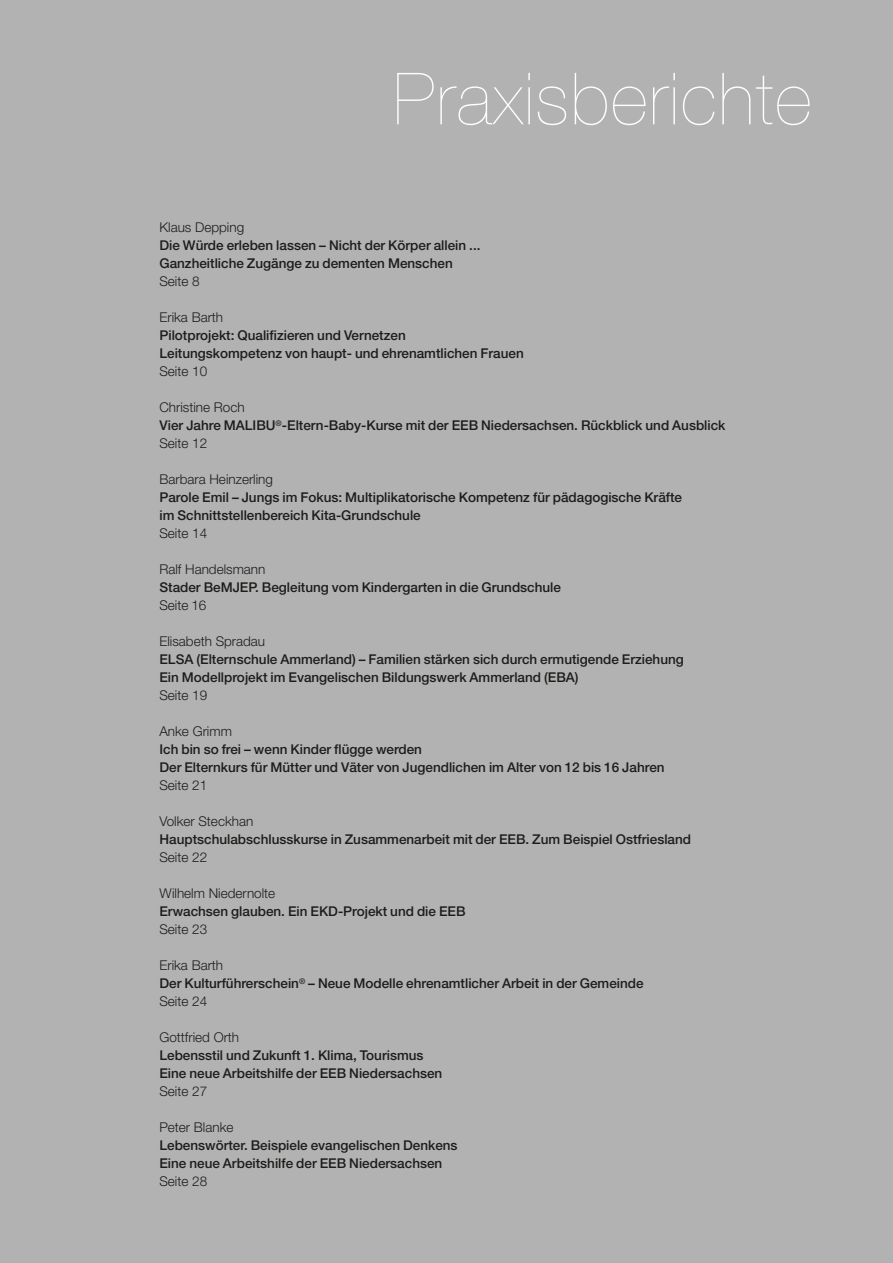
<style>
.page{position:relative;width:893px;height:1263px;background:#b2b2b2}
.page>*{position:absolute;margin:0;border:0;box-sizing:border-box;transform-origin:0 0}
.t1{font:200 72px "Helvetica Neue";letter-spacing:.025em;color:#fff}
.t2{font:500 13.5px/18px "Helvetica Neue";color:#1d1d1b}
.t3{font:300 13.5px "Helvetica Neue";color:#1d1d1b}
.s1{font-weight:300}
</style>
<div class="page">
<h1 class="t1" style="left:393px;top:57px;width:420px">Praxisberichte</h1>
<p class="t3" style="left:159px;top:219px;width:86px">Klaus Depping</p>
<p class="t2" style="left:159px;top:236px;width:323px">Die Würde erleben lassen – Nicht der Körper allein ...<br>Ganzheitliche Zugänge zu dementen Menschen</p>
<p class="t3" style="left:159px;top:273px;width:42px">Seite 8</p>
<p class="t3" style="left:159px;top:309px;width:65px">Erika Barth</p>
<p class="t2" style="left:159px;top:326px;width:366px">Pilotprojekt: Qualifizieren und Vernetzen<br>Leitungskompetenz von haupt- und ehrenamtlichen Frauen</p>
<p class="t3" style="left:159px;top:363px;width:49px">Seite 10</p>
<p class="t2" style="left:159px;top:398px;width:568px"><span class="s1">Christine Roch<br></span>Vier Jahre MALIBU<sup>®</sup>-Eltern-Baby-Kurse mit der EEB Niedersachsen. Rückblick und Ausblick<br><span class="s1">Seite 12</span></p>
<p class="t3" style="left:159px;top:471px;width:115px">Barbara Heinzerling</p>
<p class="t2" style="left:159px;top:488px;width:524px">Parole Emil – Jungs im Fokus: Multiplikatorische Kompetenz für pädagogische Kräfte im Schnittstellenbereich Kita-Grundschule</p>
<p class="t3" style="left:159px;top:525px;width:49px">Seite 14</p>
<p class="t3" style="left:159px;top:561px;width:108px">Ralf Handelsmann</p>
<p class="t2" style="left:159px;top:578px;width:403px">Stader BeMJEP. Begleitung vom Kindergarten in die Grundschule</p>
<p class="t3" style="left:159px;top:597px;width:49px">Seite 16</p>
<p class="t3" style="left:159px;top:633px;width:107px">Elisabeth Spradau</p>
<p class="t2" style="left:159px;top:650px;width:526px">ELSA (Elternschule Ammerland) – Familien stärken sich durch ermutigende Erziehung<br>Ein Modellprojekt im Evangelischen Bildungswerk Ammerland (EBA)</p>
<p class="t3" style="left:159px;top:687px;width:49px">Seite 19</p>
<p class="t3" style="left:159px;top:723px;width:74px">Anke Grimm</p>
<p class="t2" style="left:159px;top:740px;width:507px">Ich bin so frei – wenn Kinder flügge werden<br>Der Elternkurs für Mütter und Väter von Jugendlichen im Alter von 12 bis 16 Jahren</p>
<p class="t3" style="left:159px;top:777px;width:49px">Seite 21</p>
<p class="t3" style="left:159px;top:813px;width:95px">Volker Steckhan</p>
<p class="t2" style="left:159px;top:830px;width:533px">Hauptschulabschlusskurse in Zusammenarbeit mit der EEB. Zum Beispiel Ostfriesland</p>
<p class="t3" style="left:159px;top:849px;width:49px">Seite 22</p>
<p class="t3" style="left:159px;top:885px;width:117px">Wilhelm Niedernolte</p>
<p class="t2" style="left:159px;top:902px;width:308px">Erwachsen glauben. Ein EKD-Projekt und die EEB</p>
<p class="t3" style="left:159px;top:921px;width:49px">Seite 23</p>
<p class="t2" style="left:159px;top:956px;width:486px"><span class="s1">Erika Barth<br></span>Der Kulturführerschein<sup>®</sup> – Neue Modelle ehrenamtlicher Arbeit in der Gemeinde<br><span class="s1">Seite 24</span></p>
<p class="t3" style="left:159px;top:1029px;width:81px">Gottfried Orth</p>
<p class="t2" style="left:159px;top:1046px;width:284px">Lebensstil und Zukunft 1. Klima, Tourismus<br>Eine neue Arbeitshilfe der EEB Niedersachsen</p>
<p class="t3" style="left:159px;top:1083px;width:49px">Seite 27</p>
<p class="t3" style="left:159px;top:1119px;width:76px">Peter Blanke</p>
<p class="t2" style="left:159px;top:1136px;width:300px">Lebenswörter. Beispiele evangelischen Denkens<br>Eine neue Arbeitshilfe der EEB Niedersachsen</p>
<p class="t3" style="left:159px;top:1173px;width:49px">Seite 28</p>
</div>
